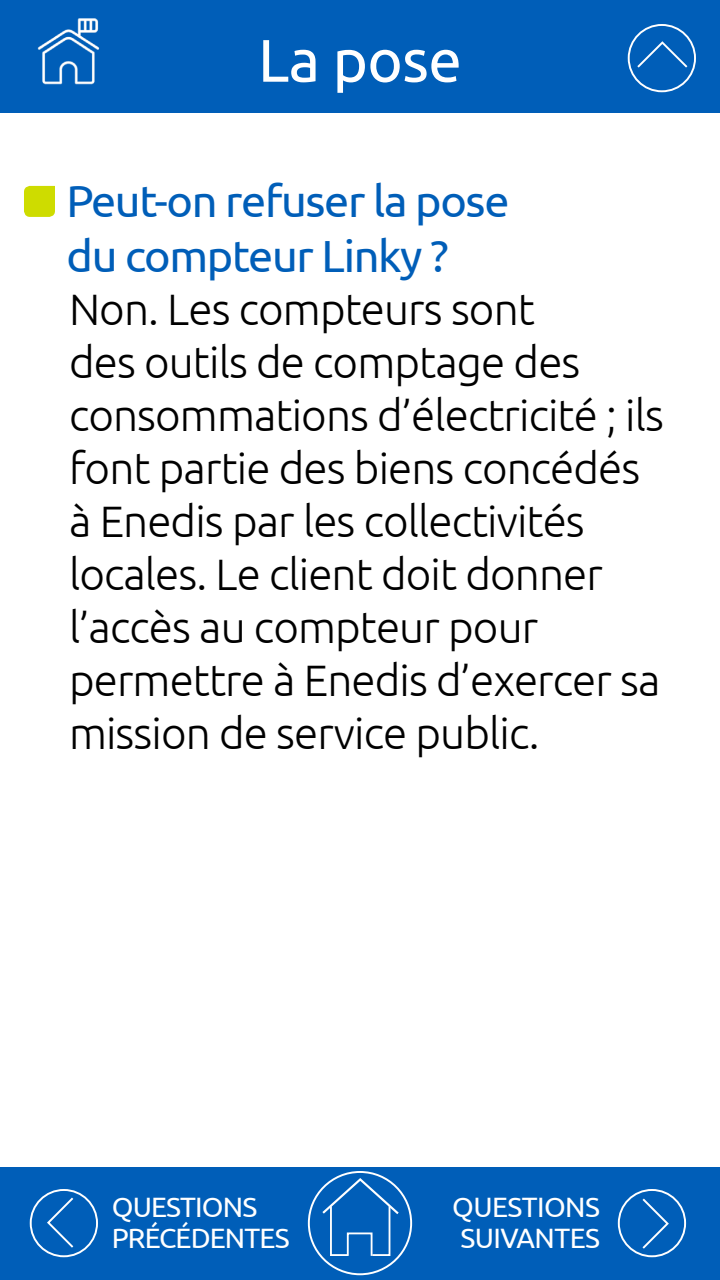
<style>
.page{position:relative;width:720px;height:1280px;background:#fff}
.page>*{position:absolute;margin:0;border:0;box-sizing:border-box;transform-origin:0 0}
.t1{font:60px "Ubuntu";letter-spacing:-.01em;color:#fff}
.t2{font:45px/55px "Ubuntu";letter-spacing:-.03em;color:#005eb8}
.t3{font:300 44px/53px "Ubuntu";letter-spacing:-.02em;color:#000}
.t4{font:28px/31px "Ubuntu";letter-spacing:-.03em;color:#fff}
</style>
<div class="page">
<svg style="left:24px;top:186px;width:31px;height:31px"></svg>
<div style="left:0;top:1167px;width:720px;height:113px;background:#005eb8"></div>
<div style="left:618px;top:1189px;width:68px;height:68px;border:2px solid #fff;border-radius:50%"></div>
<svg style="left:642px;top:1196px;width:28px;height:55px"></svg>
<div style="left:30px;top:1189px;width:68px;height:68px;border:2px solid #fff;border-radius:50%"></div>
<svg style="left:46px;top:1195px;width:28px;height:55px"></svg>
<svg style="left:320px;top:1177px;width:81px;height:80px"></svg>
<div style="left:308px;top:1171px;width:104px;height:104px;border:2px solid #fff;border-radius:50%"></div>
<div style="left:0;top:0;width:720px;height:113px;background:#005eb8"></div>
<div style="left:628px;top:24px;width:68px;height:68px;border:2px solid #fff;border-radius:50%"></div>
<svg style="left:635px;top:40px;width:55px;height:28px"></svg>
<img style="left:37px;top:18px;width:63px;height:67px">
<h1 class="t1" style="left:258px;top:24px;width:205px">La pose</h1>
<p class="t2" style="left:67px;top:172px;width:444px">Peut-on refuser la pose du compteur Linky ?</p>
<p class="t3" style="left:69px;top:282px;width:597px">Non. Les compteurs sont<br>des outils de comptage des consommations d’électricité ; ils font partie des biens concédés à Enedis par les collectivités locales. Le client doit donner l’accès au compteur pour permettre à Enedis d’exercer sa mission de service public.</p>
<p class="t4" style="left:112px;top:1191px;width:179px">QUESTIONS<br>PRÉCÉDENTES</p>
<p class="t4" style="left:452px;top:1191px;width:149px">QUESTIONS<br>SUIVANTES</p>
</div>
